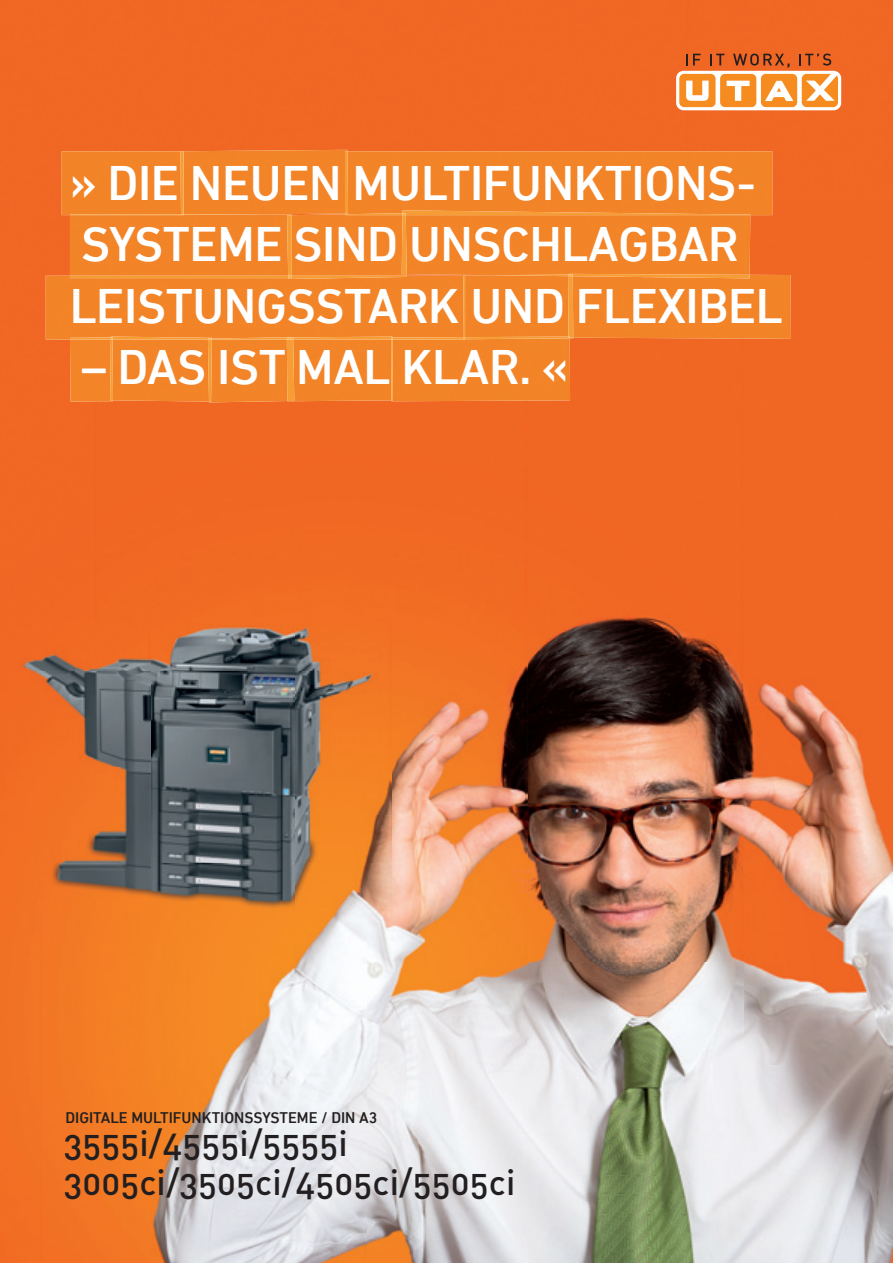
<style>
.page{position:relative;width:893px;height:1263px;background:#fff}
.page>*{position:absolute;margin:0;border:0;box-sizing:border-box;transform-origin:0 0}
.t1{font:500 49.5px/61.5px "DIN Next LT Pro";letter-spacing:-.01em;color:#fff}
.t2{font:35.25px/39px "DIN Medium Alternate";letter-spacing:.005em;color:#231f20}
.t3{font:500 15.75px "DIN Next LT Pro";color:#231f20}
</style>
<div class="page">
<div style="left:0;top:0;width:893px;height:197px;background:#f06724"></div>
<div style="left:0;top:197px;width:97px;height:459px;background:#f06724"></div>
<img style="left:743px;top:197px;width:150px;height:1066px">
<img style="left:528px;top:339px;width:215px;height:924px">
<div style="left:97px;top:402px;width:431px;height:254px;background:#f06724"></div>
<div style="left:0;top:656px;width:43px;height:607px;background:#f27124"></div>
<img style="left:366px;top:656px;width:162px;height:607px">
<img style="left:43px;top:912px;width:323px;height:351px">
<svg style="left:676px;top:71px;width:165px;height:39px"></svg>
<div style="left:679px;top:74px;width:36px;height:33px;background:#f68b1f;border-radius:5px"></div>
<div style="left:720px;top:74px;width:36px;height:33px;background:#f68b1f;border-radius:5px"></div>
<div style="left:761px;top:74px;width:36px;height:33px;background:#f68b1f;border-radius:5px"></div>
<div style="left:802px;top:74px;width:36px;height:33px;background:#f68b1f;border-radius:5px"></div>
<svg style="left:686px;top:81px;width:23px;height:20px"></svg>
<svg style="left:727px;top:81px;width:23px;height:20px"></svg>
<svg style="left:806px;top:73px;width:32px;height:28px"></svg>
<svg style="left:765px;top:81px;width:28px;height:20px"></svg>
<svg style="left:686px;top:54px;width:15px;height:11px"></svg>
<svg style="left:710px;top:54px;width:14px;height:11px"></svg>
<svg style="left:733px;top:54px;width:56px;height:14px"></svg>
<svg style="left:799px;top:54px;width:32px;height:12px"></svg>
<div style="left:62px;top:150px;width:286px;height:65px;background:#f28428"></div>
<img style="left:180px;top:151px;width:4px;height:63px">
<div style="left:70px;top:339px;width:500px;height:63px;background:#f38428"></div>
<div style="left:46px;top:275px;width:744px;height:64px;background:#f38428"></div>
<img style="left:391px;top:339px;width:2px;height:61px">
<img style="left:568px;top:276px;width:5px;height:62px">
<div style="left:348px;top:151px;width:424px;height:64px;background:#f28428"></div>
<img style="left:345px;top:151px;width:3px;height:63px">
<div style="left:70px;top:214px;width:680px;height:62px;background:#f28428"></div>
<img style="left:463px;top:276px;width:2px;height:61px">
<img style="left:70px;top:276px;width:337px;height:3px">
<img style="left:287px;top:215px;width:5px;height:61px">
<img style="left:287px;top:339px;width:7px;height:62px">
<svg style="left:287px;top:337px;width:6px;height:2px"></svg>
<img style="left:569px;top:274px;width:181px;height:4px">
<img style="left:402px;top:210px;width:348px;height:5px">
<img style="left:402px;top:215px;width:5px;height:59px">
<img style="left:110px;top:339px;width:3px;height:61px">
<img style="left:208px;top:340px;width:4px;height:62px">
<img style="left:7px;top:624px;width:384px;height:288px">
<p class="t1" style="left:70px;top:152px;width:715px">» DIE NEUEN MULTIFUNKTIONS-<br>SYSTEME SIND UNSCHLAGBAR<br>LEISTUNGSSTARK UND FLEXIBEL</p>
<p class="t1" style="left:81px;top:337px;width:489px">– DAS IST MAL KLAR. «</p>
<p class="t3" style="left:65px;top:1108px;width:313px">DIGITALE MULTIFUNKTIONSSYSTEME / DIN A3</p>
<p class="t2" style="left:64px;top:1122px;width:453px">3555i/4555i/5555i<br>3005ci/3505ci/4505ci/5505ci</p>
</div>
